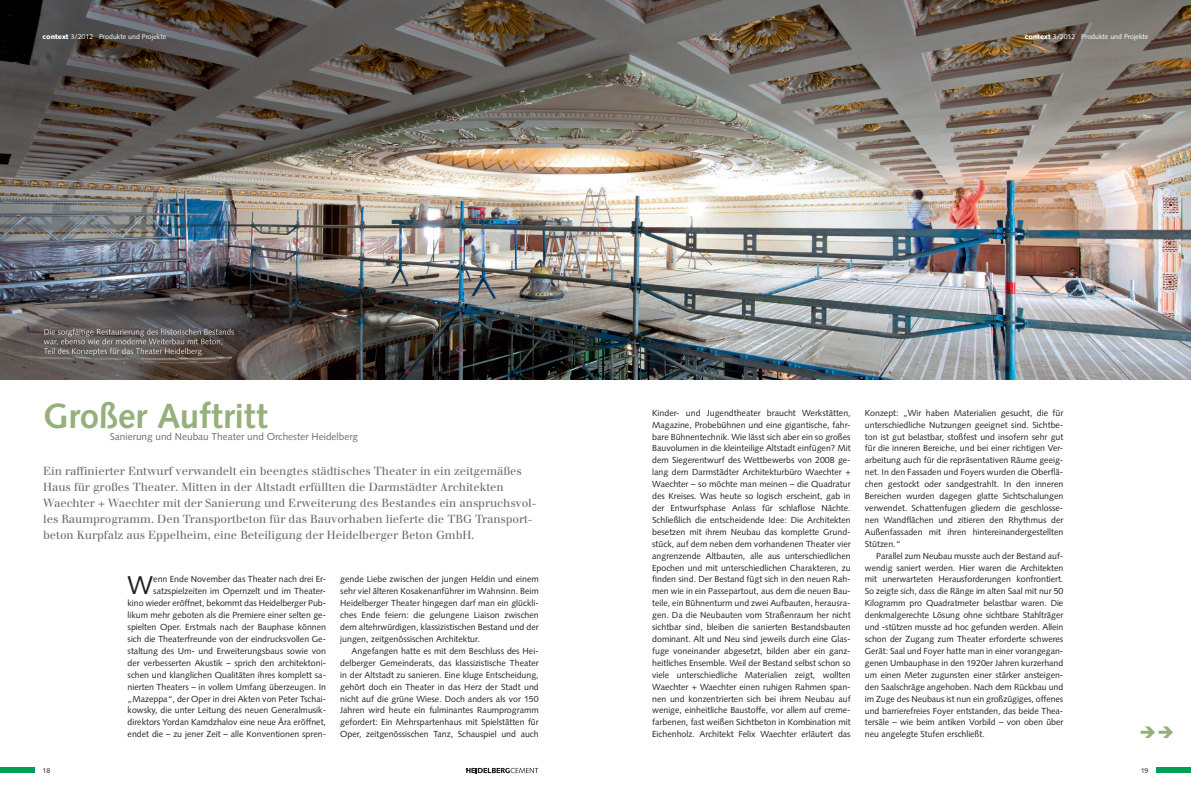
<style>
.page{position:relative;width:1191px;height:794px;background:#fff}
.page>*{position:absolute;margin:0;border:0;box-sizing:border-box;transform-origin:0 0}
.t1{font:700 35px "Syntax";letter-spacing:-.005em;color:#96b07b}
.t2{font:25.7px "Syntax";color:#231f20}
.t3{font:11.5px/16px "Walbaum";letter-spacing:-.005em;color:#6c6d70}
.t4{font:10px "Syntax";color:#6c6d70}
.t5{font:8.8px/11.9px "Syntax";color:#231f20;text-align:justify}
.t6{font:7px "Syntax";color:#fff}
.t7{font:7px "Syntax";color:#231f20}
.s1{font-weight:900}
</style>
<div class="page">
<svg style="left:466px;top:768px;width:72px;height:5px"></svg>
<div style="left:0;top:768px;width:34px;height:5px;background:#009e57"></div>
<div style="left:1157px;top:768px;width:34px;height:5px;background:#009e57"></div>
<img style="left:0;top:0;width:1191px;height:380px">
<img style="left:44px;top:328px;width:190px;height:8px">
<img style="left:44px;top:338px;width:179px;height:7px">
<img style="left:44px;top:348px;width:159px;height:8px">
<p class="t6" style="left:43px;top:33px;width:125px"><span class="s1">context</span> 3/2012 Produkte und Projekte</p>
<p class="t6" style="left:1024px;top:33px;width:125px"><span class="s1">context</span> 3/2012 Produkte und Projekte</p>
<h1 class="t1" style="left:43px;top:395px;width:226px">Großer Auftritt</h1>
<p class="t4" style="left:110px;top:430px;width:250px">Sanierung und Neubau Theater und Orchester Heidelberg</p>
<p class="t3" style="left:43px;top:463px;width:494px">Ein raffinierter Entwurf verwandelt ein beengtes städtisches Theater in ein zeitgemäßes Haus für großes Theater. Mitten in der Altstadt erfüllten die Darmstädter Architekten Waechter + Waechter mit der Sanierung und Erweiterung des Bestandes ein anspruchsvol&shy;les Raumprogramm. Den Transportbeton für das Bauvorhaben lieferte die TBG Transport&shy;beton Kurpfalz aus Eppelheim, eine Beteiligung der Heidelberger Beton GmbH.</p>
<h2 class="t2" style="left:128px;top:570px;width:27px">W</h2>
<p class="t5" style="left:128px;top:573px;width:200px;text-align:right">enn Ende November das Theater nach drei Er&shy;satzspielzeiten im Opernzelt und im Theater-<br>kino wieder eröffnet, bekommt das Heidelberger Pub&shy;likum mehr geboten als die Premiere einer selten ge&shy;spielten Oper. Erstmals nach der Bauphase können sich die Theaterfreunde von der eindrucksvollen Ge&shy;staltung des Um- und Erweiterungsbaus sowie von der verbesserten Akustik – sprich den architektoni&shy;schen und klanglichen Qualitäten ihres komplett sa&shy;nierten Theaters – in vollem Umfang überzeugen. In „Mazeppa“, der Oper in drei Akten von Peter Tschai&shy;kowsky, die unter Leitung des neuen Generalmusik&shy;direktors Yordan Kamdzhalov eine neue Ära eröffnet, endet die – zu jener Zeit – alle Konventionen spren-</p>
<p class="t5" style="left:340px;top:573px;width:200px">gende Liebe zwischen der jungen Heldin und einem sehr viel älteren Kosakenanführer im Wahnsinn. Beim Heidelberger Theater hingegen darf man ein glückli&shy;ches Ende feiern: die gelungene Liaison zwischen dem altehrwürdigen, klassizistischen Bestand und der jungen, zeitgenössischen Architektur.</p>
<p class="t5" style="left:340px;top:645px;width:200px;text-indent:11px">Angefangen hatte es mit dem Beschluss des Hei&shy;delberger Gemeinderats, das klassizistische Theater in der Altstadt zu sanieren. Eine kluge Entscheidung, gehört doch ein Theater in das Herz der Stadt und nicht auf die grüne Wiese. Doch anders als vor 150<br>Jahren wird heute ein fulminantes Raumprogramm gefordert: Ein Mehrspartenhaus mit Spielstätten für Oper, zeitgenössischen Tanz, Schauspiel und auch</p>
<p class="t5" style="left:652px;top:407px;width:200px">Kinder- und Jugendtheater braucht Werkstätten, Magazine, Probebühnen und eine gigantische, fahr&shy;bare Bühnentechnik. Wie lässt sich aber ein so großes Bauvolumen in die kleinteilige Altstadt einfügen? Mit dem Siegerentwurf des Wettbewerbs von 2008 ge&shy;lang dem Darmstädter Architekturbüro Waechter + Waechter – so möchte man meinen – die Quadratur des Kreises. Was heute so logisch erscheint, gab in der Entwurfsphase Anlass für schlaflose Nächte.<br>Schließlich die entscheidende Idee: Die Architekten besetzen mit ihrem Neubau das komplette Grund&shy;stück, auf dem neben dem vorhandenen Theater vier angrenzende Altbauten, alle aus unterschiedlichen Epochen und mit unterschiedlichen Charakteren, zu finden sind. Der Bestand fügt sich in den neuen Rah&shy;men wie in ein Passepartout, aus dem die neuen Bau&shy;teile, ein Bühnenturm und zwei Aufbauten, herausra&shy;gen. Da die Neubauten vom Straßenraum her nicht sichtbar sind, bleiben die sanierten Bestandsbauten dominant. Alt und Neu sind jeweils durch eine Glas&shy;fuge voneinander abgesetzt, bilden aber ein ganz&shy;heitliches Ensemble. Weil der Bestand selbst schon so viele unterschiedliche Materialien zeigt, wollten Waechter + Waechter einen ruhigen Rahmen span&shy;nen und konzentrierten sich bei ihrem Neubau auf wenige, einheitliche Baustoffe, vor allem auf creme&shy;farbenen, fast weißen Sichtbeton in Kombination mit Eichenholz. Architekt Felix Waechter erläutert das</p>
<p class="t5" style="left:865px;top:407px;width:200px">Konzept: „Wir haben Materialien gesucht, die für unterschiedliche Nutzungen geeignet sind. Sichtbe&shy;ton ist gut belastbar, stoßfest und insofern sehr gut für die inneren Bereiche, und bei einer richtigen Ver&shy;arbeitung auch für die repräsentativen Räume geeig&shy;net. In den Fassaden und Foyers wurden die Oberflä&shy;chen gestockt oder sandgestrahlt. In den inneren Bereichen wurden dagegen glatte Sichtschalungen verwendet. Schattenfugen gliedern die geschlosse&shy;nen Wandflächen und zitieren den Rhythmus der Außenfassaden mit ihren hintereinandergestellten Stützen.“</p>
<p class="t5" style="left:865px;top:549px;width:200px;text-indent:11px">Parallel zum Neubau musste auch der Bestand auf&shy;wendig saniert werden. Hier waren die Architekten mit unerwarteten Herausforderungen konfrontiert.<br>So zeigte sich, dass die Ränge im alten Saal mit nur 50<br>Kilogramm pro Quadratmeter belastbar waren. Die denkmalgerechte Lösung ohne sichtbare Stahlträger und -stützen musste ad hoc gefunden werden. Allein schon der Zugang zum Theater erforderte schweres Gerät: Saal und Foyer hatte man in einer vorangegan&shy;genen Umbauphase in den 1920er Jahren kurzerhand um einen Meter zugunsten einer stärker ansteigen&shy;den Saalschräge angehoben. Nach dem Rückbau und im Zuge des Neubaus ist nun ein großzügiges, offenes und barrierefreies Foyer entstanden, das beide Thea&shy;tersäle – wie beim antiken Vorbild – von oben über neu angelegte Stufen erschließt.</p>
<p class="t7" style="left:43px;top:766px;width:9px">18</p>
<p class="t7" style="left:1140px;top:766px;width:9px">19</p>
</div>
